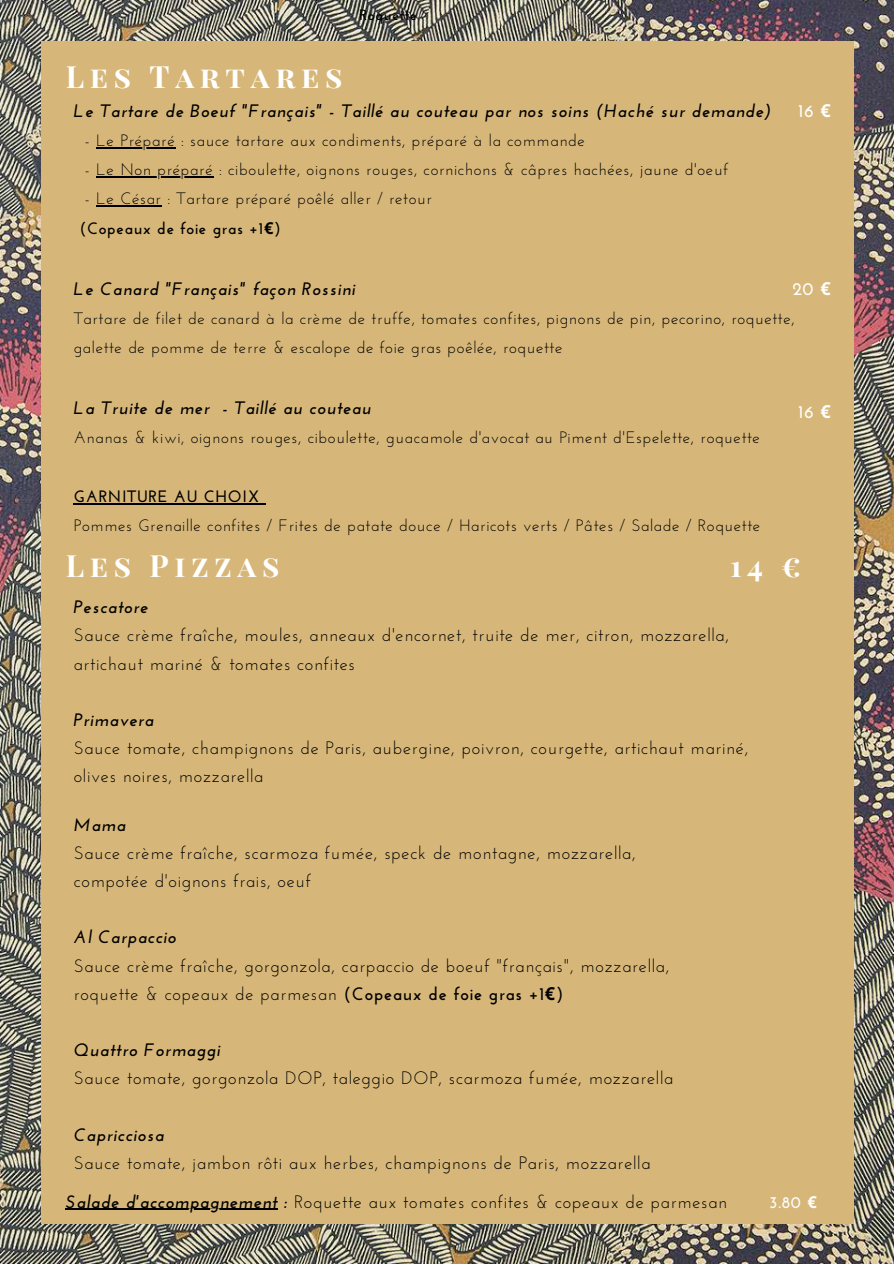
<style>
.page{position:relative;width:894px;height:1264px;background:#fff}
.page>*{position:absolute;margin:0;border:0;box-sizing:border-box;transform-origin:0 0}
.t1{font:700 30px "Playfair Display SC";letter-spacing:.19em;color:#fff}
.t2{font:18px/28.2px "Josefin Sans";letter-spacing:.04em;color:#000}
.t3{font:italic 700 18px "Josefin Sans";letter-spacing:.04em;color:#000}
.t4{font:700 18px "Josefin Sans";color:#fff}
.t5{font:16.5px/29.2px "Josefin Sans";letter-spacing:.04em;color:#000}
.t6{font:700 16.5px "Josefin Sans";letter-spacing:.04em;color:#000}
.t7{font:700 16.5px "Josefin Sans";color:#fff}
.t8{font:700 15px "Josefin Sans";letter-spacing:.04em;color:#000}
.s1{font-weight:700}
.s2{font-family:"Noto Sans";font-weight:700}
.s3{font-family:"Noto Sans"}
.s4{font-weight:700;font-style:italic}
</style>
<div class="page">
<img style="left:0;top:0;width:893px;height:1263px">
<div style="left:41px;top:41px;width:812px;height:1182px;background:#d7b779"></div>
<hr style="left:96px;top:147px;width:79px;height:1px;background:#000">
<hr style="left:96px;top:176px;width:117px;height:1px;background:#000">
<hr style="left:96px;top:205px;width:66px;height:2px;background:#000">
<hr style="left:74px;top:503px;width:186px;height:1px;background:#000">
<hr style="left:66px;top:1208px;width:212px;height:1px;background:#000">
<p class="t8" style="left:359px;top:9px;width:59px">Roquette</p>
<h1 class="t1" style="left:66px;top:55px;width:278px">Les Tartares</h1>
<p class="t3" style="left:74px;top:103px;width:699px">Le Tartare de Boeuf "Français" - Taillé au couteau par nos soins (Haché sur demande)</p>
<p class="t5" style="left:85px;top:127px;width:501px">- Le Préparé : sauce tartare aux condiments, préparé à la commande</p>
<p class="t5" style="left:85px;top:156px;width:644px">- Le Non préparé : ciboulette, oignons rouges, cornichons &amp; câpres hachées, jaune d'oeuf</p>
<p class="t5" style="left:79px;top:186px;width:354px;text-indent:6px">- Le César : Tartare préparé poêlé aller / retour <span class="s1">(Copeaux de foie gras +1</span><span class="s2">€</span><span class="s1">)</span></p>
<p class="t4" style="left:798px;top:103px;width:34px">16 <span class="s3">€</span></p>
<p class="t3" style="left:74px;top:281px;width:282px">Le Canard "Français" façon Rossini</p>
<p class="t5" style="left:74px;top:305px;width:722px">Tartare de filet de canard à la crème de truffe, tomates confites, pignons de pin, pecorino, roquette, galette de pomme de terre &amp; escalope de foie gras poêlée, roquette</p>
<p class="t4" style="left:792px;top:281px;width:40px">20 <span class="s3">€</span></p>
<p class="t3" style="left:74px;top:400px;width:299px">La Truite de mer - Taillé au couteau</p>
<p class="t5" style="left:74px;top:424px;width:687px">Ananas &amp; kiwi, oignons rouges, ciboulette, guacamole d'avocat au Piment d'Espelette, roquette</p>
<p class="t4" style="left:798px;top:405px;width:34px">16 <span class="s3">€</span></p>
<p class="t6" style="left:74px;top:489px;width:187px">GARNITURE AU CHOIX</p>
<p class="t5" style="left:74px;top:512px;width:687px">Pommes Grenaille confites / Frites de patate douce / Haricots verts / Pâtes / Salade / Roquette</p>
<h1 class="t1" style="left:66px;top:544px;width:215px">Les Pizzas</h1>
<h1 class="t1" style="left:729px;top:544px;width:72px">14 €</h1>
<p class="t3" style="left:74px;top:599px;width:76px">Pescatore</p>
<p class="t2" style="left:74px;top:623px;width:656px">Sauce crème fraîche, moules, anneaux d'encornet, truite de mer, citron, mozzarella, artichaut mariné &amp; tomates confites</p>
<p class="t3" style="left:74px;top:712px;width:81px">Primavera</p>
<p class="t2" style="left:74px;top:735px;width:675px">Sauce tomate, champignons de Paris, aubergine, poivron, courgette, artichaut mariné, olives noires, mozzarella</p>
<p class="t3" style="left:74px;top:817px;width:53px">Mama</p>
<p class="t2" style="left:74px;top:840px;width:563px">Sauce crème fraîche, scarmoza fumée, speck de montagne, mozzarella, compotée d'oignons frais, oeuf</p>
<p class="t3" style="left:74px;top:929px;width:104px">Al Carpaccio</p>
<p class="t2" style="left:74px;top:952px;width:597px">Sauce crème fraîche, gorgonzola, carpaccio de boeuf "français", mozzarella, roquette &amp; copeaux de parmesan <span class="s1">(Copeaux de foie gras +1</span><span class="s2">€</span><span class="s1">)</span></p>
<p class="t3" style="left:74px;top:1042px;width:148px">Quattro Formaggi</p>
<p class="t2" style="left:74px;top:1065px;width:600px">Sauce tomate, gorgonzola DOP, taleggio DOP, scarmoza fumée, mozzarella</p>
<p class="t3" style="left:74px;top:1126px;width:92px">Capricciosa</p>
<p class="t2" style="left:74px;top:1149px;width:578px">Sauce tomate, jambon rôti aux herbes, champignons de Paris, mozzarella</p>
<p class="t2" style="left:66px;top:1189px;width:662px"><span class="s4">Salade d'accompagnement :</span> Roquette aux tomates confites &amp; copeaux de parmesan</p>
<p class="t7" style="left:769px;top:1195px;width:49px">3.80 <span class="s3">€</span></p>
</div>
